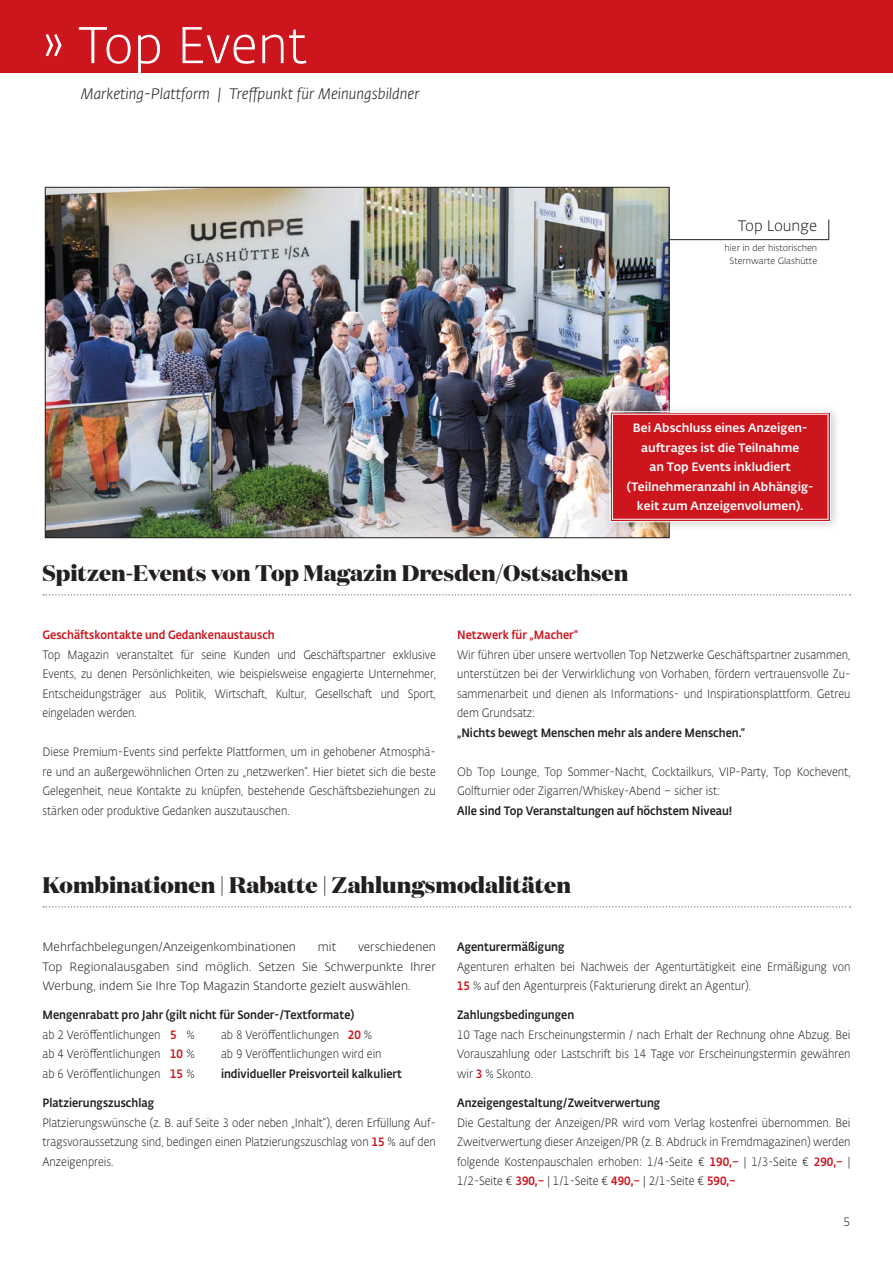
<style>
.page{position:relative;width:893px;height:1263px;background:#fff}
.page>*{position:absolute;margin:0;border:0;box-sizing:border-box;transform-origin:0 0}
.t1{font:300 51px "Fedra Sans Alt Std";color:#fff}
.t2{font:800 22.5px "Domaine Display";color:#231f20}
.t3{font:italic 300 15px "Fedra Sans Alt Std";color:#231f20}
.t4{font:300 15px "Fedra Sans Alt Std";color:#231f20}
.t5{font:300 12px/19.5px "Fedra Sans Alt Std";color:#231f20;text-align:justify;scale:.9 1}
.t6{font:500 12px/19.5px "Fedra Sans Alt Std";color:#231f20;scale:.9 1}
.t7{font:300 12px/19.5px "Fedra Sans Alt Std";color:#231f20;text-align:justify}
.t8{font:500 12px/19.5px "Fedra Sans Alt Std";color:#fff;text-align:center}
.t9{font:500 12px "Fedra Sans Alt Std";color:#cd151d;scale:.9 1}
.t10{font:300 9px/13.5px "Fedra Sans Alt Std";color:#231f20;text-align:center}
.s1{font-weight:300}
.s2{color:#cd151d}
.s3{font-weight:500;color:#cd151d}
</style>
<div class="page">
<hr style="left:530px;top:239px;width:299px;height:1px;background:#231f20">
<svg style="left:828px;top:220px;width:1px;height:20px"></svg>
<div style="left:45px;top:187px;width:624px;height:351px;background:#231f20;opacity:.5"></div>
<div style="left:0;top:0;width:893px;height:72px;background:#cd151d"></div>
<svg style="left:43px;top:594px;width:808px;height:2px"></svg>
<div style="left:602px;top:404px;width:240px;height:129px;background:#231f20;opacity:.3"></div>
<svg style="left:609px;top:411px;width:222px;height:111px;background:#ce232b"></svg>
<svg style="left:43px;top:906px;width:808px;height:2px"></svg>
<h1 class="t1" style="left:43px;top:15px;width:266px">» Top Event</h1>
<p class="t3" style="left:81px;top:85px;width:340px">Marketing-Plattform | Treffpunkt für Meinungsbildner</p>
<p class="t4" style="left:738px;top:217px;width:81px">Top Lounge</p>
<p class="t10" style="left:724px;top:241px;width:94px">hier in der historischen<br>Sternwarte Glashütte</p>
<p class="t8" style="left:627px;top:418px;width:188px">Bei Abschluss eines Anzeigen&shy;auftrages ist die Teilnahme<br>an Top Events inkludiert (Teilnehmeranzahl in Abhängig&shy;keit zum Anzeigenvolumen).</p>
<h2 class="t2" style="left:43px;top:558px;width:587px">Spitzen-Events von Top Magazin Dresden/Ostsachsen</h2>
<p class="t9" style="left:43px;top:627px;width:260px">Geschäftskontakte und Gedankenaustausch</p>
<p class="t5" style="left:43px;top:645px;width:439px">Top Magazin veranstaltet für seine Kunden und Geschäftspartner exklusive Events, zu denen Persönlichkeiten, wie beispielsweise engagierte Unternehmer, Entscheidungsträger aus Politik, Wirtschaft, Kultur, Gesellschaft und Sport, eingeladen werden.</p>
<p class="t5" style="left:43px;top:742px;width:439px">Diese Premium-Events sind perfekte Plattformen, um in gehobener Atmosphä&shy;re und an außergewöhnlichen Orten zu „netzwerken“. Hier bietet sich die beste Gelegenheit, neue Kontakte zu knüpfen, bestehende Geschäftsbeziehungen zu stärken oder produktive Gedanken auszutauschen.</p>
<p class="t9" style="left:457px;top:627px;width:136px">Netzwerk für „Macher“</p>
<p class="t5" style="left:457px;top:645px;width:439px">Wir führen über unsere wertvollen Top Netzwerke Geschäftspartner zusammen, unterstützen bei der Verwirklichung von Vorhaben, fördern vertrauensvolle Zu&shy;sammenarbeit und dienen als Informations- und Inspirationsplattform. Getreu dem Grundsatz:</p>
<p class="t6" style="left:457px;top:723px;width:321px">„Nichts bewegt Menschen mehr als andere Menschen.“</p>
<p class="t5" style="left:457px;top:762px;width:439px">Ob Top Lounge, Top Sommer-Nacht, Cocktailkurs, VIP-Party, Top Kochevent,<br>Golfturnier oder Zigarren/Whiskey-Abend – sicher ist:</p>
<p class="t6" style="left:457px;top:801px;width:307px">Alle sind Top Veranstaltungen auf höchstem Niveau!</p>
<h2 class="t2" style="left:43px;top:870px;width:530px">Kombinationen | Rabatte | Zahlungsmodalitäten</h2>
<p class="t7" style="left:43px;top:937px;width:255px">Mehrfachbelegungen/Anzeigenkombinationen</p>
<p class="t7" style="left:318px;top:937px;width:20px">mit</p>
<p class="t7" style="left:43px;top:937px;width:395px;text-indent:315px">verschiedenen Top Regionalausgaben sind möglich. Setzen Sie Schwerpunkte Ihrer Werbung, indem Sie Ihre Top Magazin Standorte gezielt auswählen.</p>
<p class="t6" style="left:43px;top:1005px;width:348px">Mengenrabatt pro Jahr (gilt nicht für Sonder-/Textformate) <span class="s1">ab 2 Veröffentlichungen</span> <span class="s2">5</span> <span class="s1">%</span></p>
<p class="t5" style="left:221px;top:1025px;width:169px">ab 8 Veröffentlichungen <span class="s3">20</span> %</p>
<p class="t5" style="left:43px;top:1044px;width:171px">ab 4 Veröffentlichungen <span class="s3">10</span> %</p>
<p class="t5" style="left:221px;top:1044px;width:180px">ab 9 Veröffentlichungen wird ein</p>
<p class="t5" style="left:43px;top:1064px;width:171px">ab 6 Veröffentlichungen <span class="s3">15</span> %</p>
<p class="t6" style="left:221px;top:1064px;width:203px">individueller Preisvorteil kalkuliert</p>
<p class="t6" style="left:43px;top:1093px;width:126px">Platzierungszuschlag</p>
<p class="t5" style="left:43px;top:1113px;width:439px">Platzierungswünsche (z. B. auf Seite 3 oder neben „Inhalt“), deren Erfüllung Auf&shy;tragsvoraussetzung sind, bedingen einen Platzierungszuschlag von <span class="s3">15</span> % auf den Anzeigenpreis.</p>
<p class="t6" style="left:457px;top:937px;width:121px">Agenturermäßigung</p>
<p class="t5" style="left:457px;top:957px;width:438px">Agenturen erhalten bei Nachweis der Agenturtätigkeit eine Ermäßigung von<br><span class="s3">15</span> % auf den Agenturpreis (Fakturierung direkt an Agentur).</p>
<p class="t6" style="left:457px;top:1005px;width:132px">Zahlungsbedingungen</p>
<p class="t5" style="left:457px;top:1025px;width:439px">10 Tage nach Erscheinungstermin / nach Erhalt der Rechnung ohne Abzug. Bei Vorauszahlung oder Lastschrift bis 14 Tage vor Erscheinungstermin gewähren wir <span class="s3">3</span> % Skonto.</p>
<p class="t6" style="left:457px;top:1093px;width:227px">Anzeigengestaltung/Zweitverwertung</p>
<p class="t5" style="left:457px;top:1113px;width:439px">Die Gestaltung der Anzeigen/PR wird vom Verlag kostenfrei übernommen. Bei Zweitverwertung dieser Anzeigen/PR (z. B. Abdruck in Fremdmagazinen) werden folgende Kostenpauschalen erhoben: 1/4-Seite € <span class="s3">190,–</span> | 1/3-Seite € <span class="s3">290,–</span> | 1/2-Seite € <span class="s3">390,–</span> | 1/1-Seite € <span class="s3">490,–</span> | 2/1-Seite € <span class="s3">590,–</span></p>
<p class="t7" style="left:843px;top:1212px;width:9px">5</p>
</div>
